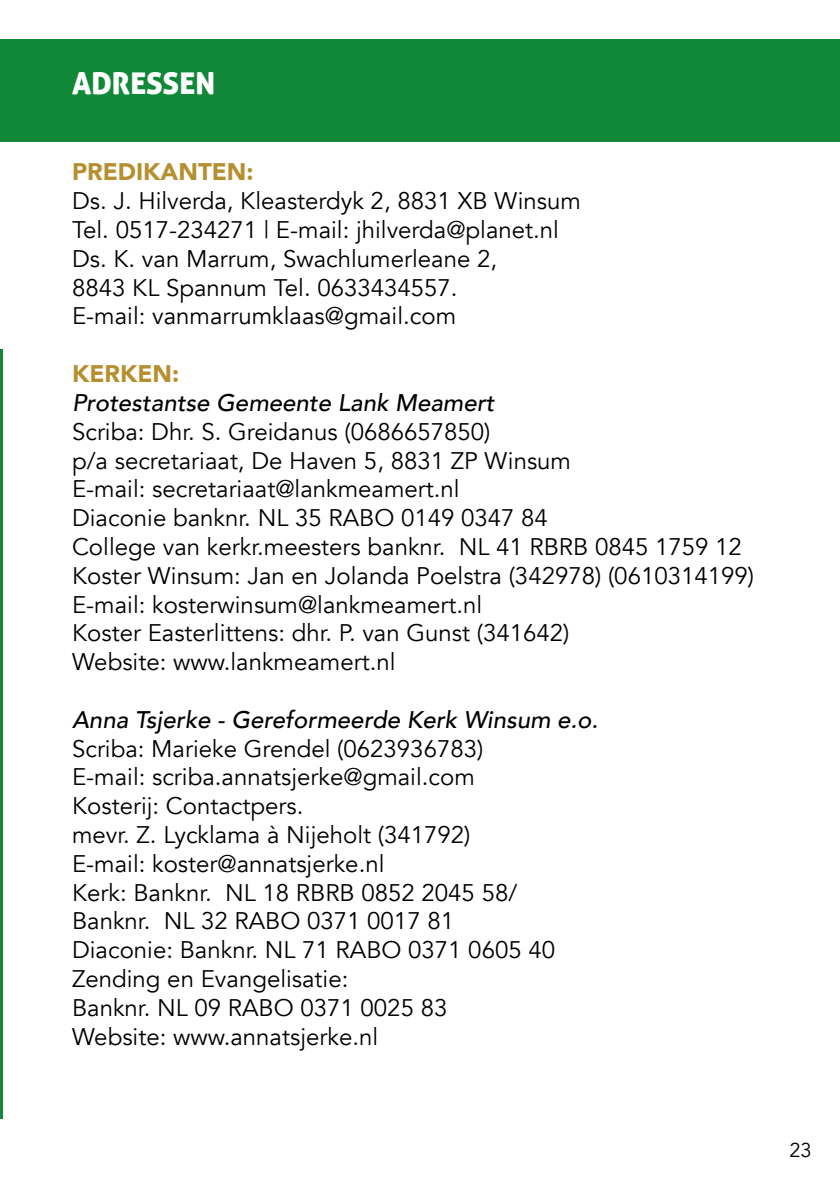
<style>
.page{position:relative;width:840px;height:1191px;background:#fff}
.page>*{position:absolute;margin:0;border:0;box-sizing:border-box;transform-origin:0 0}
.t1{font:30px "Aller Display";color:#fff}
.t2{font:24px/28.8px "Avenir";color:#000}
.t3{font:italic 500 24px "Avenir";color:#000}
.t4{font:900 24px "Avenir";color:#b58f30}
.t5{font:20px "Avenir";color:#000}
</style>
<div class="page">
<hr style="left:0;top:350px;width:3px;height:769px;background:#108838">
<div style="left:0;top:40px;width:839px;height:102px;background:#108838"></div>
<p class="t1" style="left:72px;top:64px;width:144px">ADRESSEN</p>
<p class="t4" style="left:72px;top:151px;width:183px">PREDIKANTEN:</p>
<p class="t2" style="left:72px;top:187px;width:510px">Ds. J. Hilverda, Kleasterdyk 2, 8831 XB Winsum Tel. 0517-234271 | E-mail: jhilverda@planet.nl Ds. K. van Marrum, Swachlumerleane 2,<br>8843 KL Spannum Tel. 0633434557.<br>E-mail: vanmarrumklaas@gmail.com</p>
<p class="t4" style="left:72px;top:353px;width:109px">KERKEN:</p>
<p class="t3" style="left:72px;top:388px;width:423px">Protestantse Gemeente Lank Meamert</p>
<p class="t2" style="left:72px;top:417px;width:683px">Scriba: Dhr. S. Greidanus (0686657850)<br>p/a secretariaat, De Haven 5, 8831 ZP Winsum<br>E-mail: secretariaat@lankmeamert.nl<br>Diaconie banknr. NL 35 RABO 0149 0347 84<br>College van kerkr.meesters banknr. NL 41 RBRB 0845 1759 12<br>Koster Winsum: Jan en Jolanda Poelstra (342978) (0610314199)<br>E-mail: kosterwinsum@lankmeamert.nl<br>Koster Easterlittens: dhr. P. van Gunst (341642)<br>Website: www.lankmeamert.nl</p>
<p class="t3" style="left:72px;top:705px;width:527px">Anna Tsjerke - Gereformeerde Kerk Winsum e.o.</p>
<p class="t2" style="left:72px;top:734px;width:484px">Scriba: Marieke Grendel (0623936783)<br>E-mail: scriba.annatsjerke@gmail.com Kosterij: Contactpers.<br>mevr. Z. Lycklama à Nijeholt (341792)<br>E-mail: koster@annatsjerke.nl<br>Kerk: Banknr. NL 18 RBRB 0852 2045 58/ Banknr. NL 32 RABO 0371 0017 81<br>Diaconie: Banknr. NL 71 RABO 0371 0605 40<br>Zending en Evangelisatie:<br>Banknr. NL 09 RABO 0371 0025 83<br>Website: www.annatsjerke.nl</p>
<p class="t5" style="left:788px;top:1138px;width:24px">23</p>
</div>
